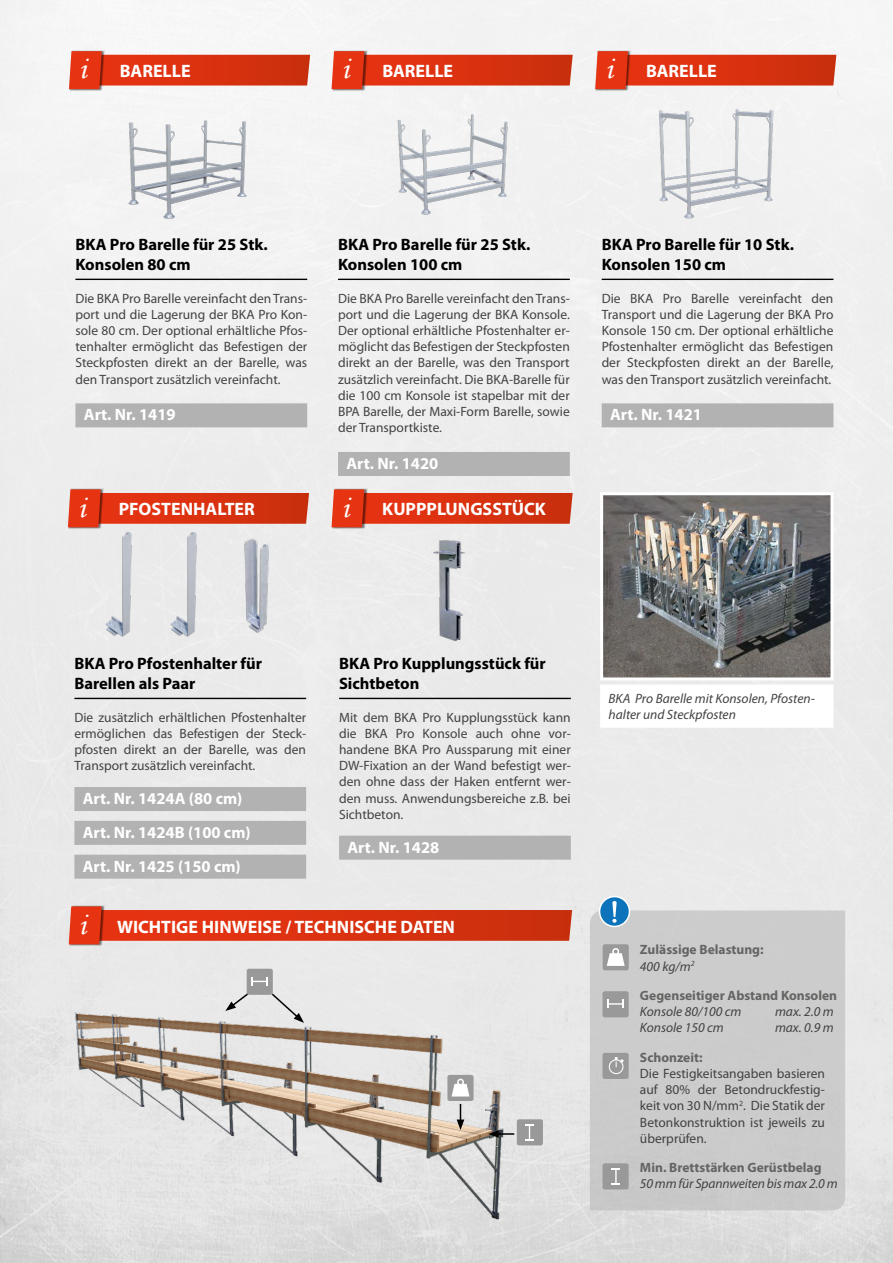
<style>
.page{position:relative;width:893px;height:1263px;background:#fff}
.page>*{position:absolute;margin:0;border:0;box-sizing:border-box;transform-origin:0 0}
.t1{font:31.05px "Monotype Corsiva";color:#fff}
.t2{font:700 18px "Myriad Pro";color:#fff}
.t3{font:700 16.5px/19.8px "Myriad Pro";color:#000}
.t4{font:700 16.5px/33.8px "Myriad Pro";color:#fff}
.t5{font:13.5px/16.2px "Myriad Pro";color:#424241;text-align:justify}
.t6{font:italic 13.5px/16.2px "Myriad Pro";color:#424241}
.t7{font:700 13.5px/16.2px "Myriad Pro";color:#646463}
.s1{font-family:"Monotype Corsiva";font-weight:400;font-size:31.05px}
.s2{font-weight:400;font-style:italic;color:#424241}
</style>
<div class="page">
<img style="left:93px;top:97px;width:191px;height:146px">
<img style="left:355px;top:97px;width:192px;height:146px">
<img style="left:619px;top:97px;width:191px;height:146px">
<hr style="left:75px;top:279px;width:232px;height:1px;background:#000">
<div style="left:75px;top:403px;width:232px;height:24px;background:#b3b2b2"></div>
<hr style="left:338px;top:279px;width:232px;height:1px;background:#000">
<div style="left:338px;top:452px;width:232px;height:24px;background:#b3b2b2"></div>
<hr style="left:602px;top:279px;width:231px;height:1px;background:#000">
<div style="left:602px;top:403px;width:231px;height:24px;background:#b3b2b2"></div>
<div style="left:62px;top:42px;width:264px;height:55px;background:#f6f6f6"></div>
<img style="left:69px;top:50px;width:36px;height:41px">
<svg style="left:69px;top:51px;width:241px;height:38px;background:#de5338"></svg>
<div style="left:324px;top:42px;width:265px;height:55px;background:#f3f3f3"></div>
<img style="left:331px;top:50px;width:37px;height:41px">
<svg style="left:332px;top:51px;width:241px;height:38px;background:#dd5237"></svg>
<div style="left:588px;top:42px;width:265px;height:55px;background:#f4f4f4"></div>
<img style="left:595px;top:50px;width:36px;height:41px">
<svg style="left:595px;top:51px;width:241px;height:38px;background:#de5337"></svg>
<img style="left:355px;top:535px;width:192px;height:136px">
<hr style="left:339px;top:698px;width:232px;height:1px;background:#000">
<div style="left:339px;top:836px;width:232px;height:24px;background:#b3b2b2"></div>
<div style="left:324px;top:480px;width:265px;height:55px;background:#ececec"></div>
<img style="left:331px;top:488px;width:37px;height:41px">
<svg style="left:332px;top:489px;width:241px;height:38px"></svg>
<img style="left:62px;top:535px;width:65px;height:118px">
<img style="left:127px;top:535px;width:67px;height:118px">
<img style="left:194px;top:535px;width:94px;height:118px">
<hr style="left:74px;top:698px;width:232px;height:1px;background:#000">
<div style="left:74px;top:787px;width:232px;height:24px;background:#b3b2b2"></div>
<div style="left:74px;top:821px;width:232px;height:24px;background:#b3b2b2"></div>
<div style="left:74px;top:855px;width:232px;height:24px;background:#b3b2b2"></div>
<div style="left:61px;top:480px;width:264px;height:55px;background:#ececec"></div>
<img style="left:68px;top:488px;width:36px;height:41px">
<svg style="left:68px;top:489px;width:241px;height:38px"></svg>
<img style="left:604px;top:496px;width:225px;height:180px">
<div style="left:600px;top:492px;width:233px;height:188px;border:3px solid #fff"></div>
<div style="left:61px;top:895px;width:543px;height:57px;background:#e9e9e9"></div>
<img style="left:68px;top:905px;width:37px;height:41px">
<svg style="left:69px;top:906px;width:503px;height:38px"></svg>
<img style="left:34px;top:953px;width:601px;height:300px">
<div style="left:590px;top:910px;width:255px;height:300px;background:#ccc"></div>
<div style="left:603px;top:944px;width:26px;height:26px;background:#9a9999;border-radius:2px"></div>
<svg style="left:607px;top:948px;width:18px;height:18px"></svg>
<div style="left:447px;top:1075px;width:27px;height:26px;background:#9a9999;border-radius:2px"></div>
<svg style="left:452px;top:1079px;width:17px;height:17px"></svg>
<div style="left:247px;top:969px;width:26px;height:26px;background:#9a9999;border-radius:2px"></div>
<svg style="left:251px;top:977px;width:17px;height:9px"></svg>
<div style="left:517px;top:1119px;width:26px;height:26px;background:#9a9999;border-radius:2px"></div>
<svg style="left:525px;top:1124px;width:9px;height:17px"></svg>
<div style="left:602px;top:991px;width:27px;height:26px;background:#9a9999;border-radius:2px"></div>
<svg style="left:607px;top:999px;width:17px;height:9px"></svg>
<div style="left:602px;top:1163px;width:27px;height:26px;background:#9a9999;border-radius:2px"></div>
<svg style="left:611px;top:1168px;width:9px;height:17px"></svg>
<div style="left:602px;top:1053px;width:27px;height:26px;background:#9a9999;border-radius:2px"></div>
<svg style="left:609px;top:1057px;width:15px;height:17px"></svg>
<svg style="left:488px;top:1130px;width:26px;height:8px"></svg>
<svg style="left:457px;top:1104px;width:7px;height:26px"></svg>
<svg style="left:225px;top:992px;width:25px;height:19px"></svg>
<svg style="left:270px;top:992px;width:34px;height:31px"></svg>
<div style="left:600px;top:896px;width:29px;height:30px;background:#0d73ba;border-radius:50%"></div>
<div style="left:599px;top:896px;width:31px;height:31px;border:2px solid #fff;border-radius:50%"></div>
<svg style="left:612px;top:901px;width:5px;height:22px"></svg>
<h2 class="t2" style="left:79px;top:59px;width:113px"><span class="s1">i</span> BARELLE</h2>
<h1 class="t1" style="left:341px;top:50px;width:9px">i</h1>
<h1 class="t1" style="left:605px;top:50px;width:9px">i</h1>
<h2 class="t2" style="left:382px;top:59px;width:72px">BARELLE</h2>
<h2 class="t2" style="left:646px;top:59px;width:72px">BARELLE</h2>
<p class="t3" style="left:75px;top:234px;width:194px">BKA Pro Barelle für 25 Stk.<br>Konsolen 80 cm</p>
<p class="t5" style="left:75px;top:290px;width:233px">Die BKA Pro Barelle vereinfacht den Trans&shy;port und die Lagerung der BKA Pro Kon&shy;sole 80 cm. Der optional erhältliche Pfos&shy;tenhalter ermöglicht das Befestigen der Steckpfosten direkt an der Barelle, was den Transport zusätzlich vereinfacht.</p>
<p class="t4" style="left:84px;top:397px;width:93px">Art. Nr. 1419</p>
<h2 class="t2" style="left:78px;top:497px;width:179px"><span class="s1">i</span> PFOSTENHALTER</h2>
<p class="t3" style="left:338px;top:234px;width:194px">BKA Pro Barelle für 25 Stk.<br>Konsolen 100 cm</p>
<p class="t5" style="left:338px;top:290px;width:233px">Die BKA Pro Barelle vereinfacht den Trans&shy;port und die Lagerung der BKA Konsole.<br>Der optional erhältliche Pfostenhalter er&shy;möglicht das Befestigen der Steckpfosten direkt an der Barelle, was den Transport zusätzlich vereinfacht. Die BKA-Barelle für die 100 cm Konsole ist stapelbar mit der BPA Barelle, der Maxi-Form Barelle, sowie der Transportkiste.</p>
<p class="t4" style="left:347px;top:446px;width:93px">Art. Nr. 1420</p>
<h2 class="t2" style="left:341px;top:497px;width:206px"><span class="s1">i</span> KUPPPLUNGSSTÜCK</h2>
<p class="t3" style="left:602px;top:234px;width:194px">BKA Pro Barelle für 10 Stk.<br>Konsolen 150 cm</p>
<p class="t5" style="left:602px;top:290px;width:233px">Die BKA Pro Barelle vereinfacht den Transport und die Lagerung der BKA Pro Konsole 150 cm. Der optional erhältliche Pfostenhalter ermöglicht das Befestigen der Steckpfosten direkt an der Barelle, was den Transport zusätzlich vereinfacht.</p>
<p class="t4" style="left:610px;top:397px;width:93px">Art. Nr. 1421</p>
<p class="t3" style="left:74px;top:653px;width:189px">BKA Pro Pfostenhalter für<br>Barellen als Paar</p>
<p class="t5" style="left:74px;top:709px;width:233px">Die zusätzlich erhältlichen Pfostenhalter ermöglichen das Befestigen der Steck&shy;pfosten direkt an der Barelle, was den Transport zusätzlich vereinfacht.</p>
<p class="t4" style="left:83px;top:781px;width:169px">Art. Nr. 1424A (80 cm)<br>Art. Nr. 1424B (100 cm)<br>Art. Nr. 1425 (150 cm)</p>
<p class="t3" style="left:339px;top:653px;width:208px">BKA Pro Kupplungsstück für<br>Sichtbeton</p>
<p class="t5" style="left:339px;top:709px;width:233px">Mit dem BKA Pro Kupplungsstück kann die BKA Pro Konsole auch ohne vor&shy;handene BKA Pro Aussparung mit einer DW-Fixation an der Wand befestigt wer&shy;den ohne dass der Haken entfernt wer&shy;den muss. Anwendungsbereiche z.B. bei Sichtbeton.</p>
<p class="t4" style="left:348px;top:830px;width:93px">Art. Nr. 1428</p>
<h2 class="t2" style="left:79px;top:915px;width:378px"><span class="s1">i</span> WICHTIGE HINWEISE / TECHNISCHE DATEN</h2>
<p class="t6" style="left:609px;top:690px;width:208px">BKA Pro Barelle mit Konsolen, Pfosten&shy;halter und Steckpfosten</p>
<p class="t7" style="left:640px;top:941px;width:125px">Zulässige Belastung:<br><span class="s2">400 kg/m</span><sup>2</sup></p>
<p class="t7" style="left:640px;top:987px;width:199px">Gegenseitiger Abstand Konsolen</p>
<p class="t6" style="left:640px;top:1003px;width:103px">Konsole 80/100 cm</p>
<p class="t6" style="left:775px;top:1003px;width:60px">max. 2.0 m</p>
<p class="t6" style="left:640px;top:1019px;width:85px">Konsole 150 cm</p>
<p class="t6" style="left:775px;top:1019px;width:60px">max. 0.9 m</p>
<p class="t7" style="left:640px;top:1049px;width:64px">Schonzeit:</p>
<p class="t5" style="left:640px;top:1065px;width:186px">Die Festigkeitsangaben basieren auf 80% der Betondruckfestig&shy;keit von 30 N/mm<sup>2</sup>. Die Statik der Betonkonstruktion ist jeweils zu überprüfen.</p>
<p class="t7" style="left:640px;top:1159px;width:183px">Min. Brettstärken Gerüstbelag</p>
<p class="t6" style="left:640px;top:1175px;width:199px">50 mm für Spannweiten bis max 2.0 m</p>
</div>
